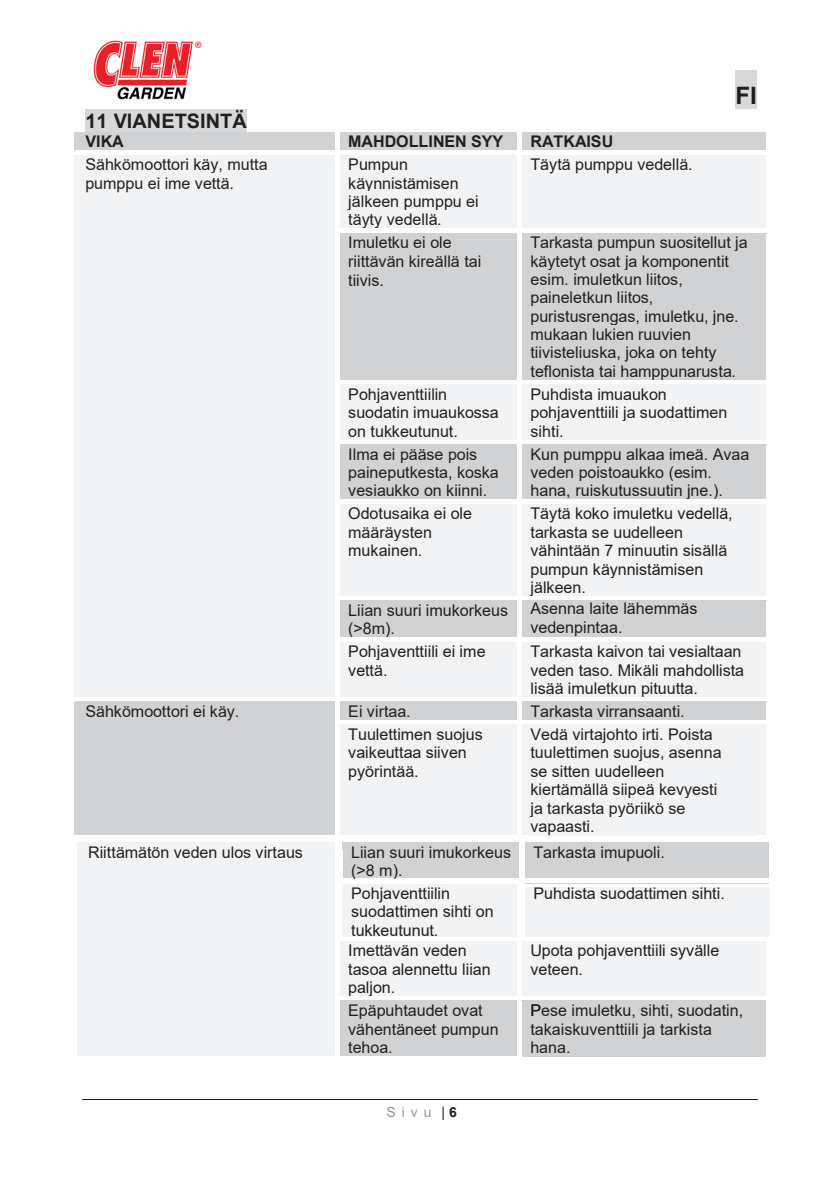
<style>
.page{position:relative;width:840px;height:1191px;background:#fff}
.page>*{position:absolute;margin:0;border:0;box-sizing:border-box;transform-origin:0 0}
.t1{font:700 24px "Arial";color:#231f20}
.t2{font:700 20px "Arial";color:#231f20}
.t3{font:16px/18.4px "Arial";color:#231f20}
.t4{font:16px/18.4px "Arial";color:#231f20}
.t5{font:700 16px "Arial";color:#231f20}
.t6{font:14px "Arial";color:#939598}
.s1{font-style:inherit}
.s2{color:#231f20}
.s3{font-weight:700;color:#231f20}
</style>
<div class="page">
<div style="left:524px;top:886px;width:244px;height:50px;background:#f2f3f4"></div>
<div style="left:524px;top:841px;width:244px;height:36px;background:#d1d2d4"></div>
<div style="left:342px;top:842px;width:176px;height:35px;background:#d1d2d4"></div>
<div style="left:735px;top:71px;width:21px;height:38px;background:#d7d8da"></div>
<hr style="left:82px;top:1099px;width:675px;height:1px;background:#231f20">
<div style="left:85px;top:109px;width:162px;height:23px;background:#d7d8da"></div>
<div style="left:74px;top:132px;width:261px;height:19px;background:#d1d2d4"></div>
<div style="left:339px;top:132px;width:178px;height:19px;background:#d1d2d4"></div>
<div style="left:521px;top:132px;width:244px;height:19px;background:#d1d2d4"></div>
<div style="left:74px;top:155px;width:261px;height:542px;background:#f2f3f4"></div>
<div style="left:339px;top:155px;width:178px;height:74px;background:#f2f3f4"></div>
<div style="left:521px;top:155px;width:244px;height:74px;background:#f2f3f4"></div>
<div style="left:339px;top:233px;width:178px;height:147px;background:#d1d2d4"></div>
<div style="left:521px;top:233px;width:244px;height:147px;background:#d1d2d4"></div>
<div style="left:339px;top:385px;width:178px;height:55px;background:#f2f3f4"></div>
<div style="left:521px;top:385px;width:244px;height:55px;background:#f2f3f4"></div>
<div style="left:339px;top:444px;width:178px;height:56px;background:#d1d2d4"></div>
<div style="left:521px;top:444px;width:244px;height:56px;background:#d1d2d4"></div>
<div style="left:339px;top:504px;width:178px;height:92px;background:#f2f3f4"></div>
<div style="left:521px;top:504px;width:244px;height:92px;background:#f2f3f4"></div>
<div style="left:339px;top:601px;width:178px;height:37px;background:#d1d2d4"></div>
<div style="left:521px;top:601px;width:244px;height:37px;background:#d1d2d4"></div>
<div style="left:339px;top:642px;width:178px;height:55px;background:#f2f3f4"></div>
<div style="left:521px;top:642px;width:244px;height:55px;background:#f2f3f4"></div>
<div style="left:74px;top:701px;width:261px;height:133px;background:#d1d2d4"></div>
<div style="left:339px;top:702px;width:178px;height:18px;background:#d1d2d4"></div>
<div style="left:521px;top:702px;width:244px;height:18px;background:#d1d2d4"></div>
<hr style="left:339px;top:701px;width:178px;height:1px;background:#d1d2d4">
<hr style="left:521px;top:701px;width:244px;height:1px;background:#d1d2d4">
<div style="left:339px;top:724px;width:178px;height:111px;background:#f2f3f4"></div>
<div style="left:521px;top:724px;width:244px;height:111px;background:#f2f3f4"></div>
<div style="left:77px;top:843px;width:258px;height:214px;background:#f2f3f4"></div>
<div style="left:339px;top:884px;width:177px;height:53px;background:#f2f3f4"></div>
<hr style="left:77px;top:842px;width:261px;height:1px;background:#f2f3f4">
<hr style="left:338px;top:850px;width:4px;height:36px;background:#fff">
<svg style="left:339px;top:886px;width:3px;height:4px"></svg>
<hr style="left:524px;top:883px;width:244px;height:1px;background:#d1d2d4">
<hr style="left:338px;top:890px;width:4px;height:53px;background:#fff">
<img style="left:93px;top:40px;width:109px;height:60px">
<div style="left:339px;top:941px;width:178px;height:55px;background:#f2f3f4"></div>
<div style="left:521px;top:941px;width:244px;height:55px;background:#f2f3f4"></div>
<hr style="left:335px;top:840px;width:4px;height:101px;background:#fff">
<div style="left:339px;top:1001px;width:178px;height:55px;background:#d1d2d4"></div>
<div style="left:521px;top:1001px;width:244px;height:55px;background:#d1d2d4"></div>
<hr style="left:339px;top:1000px;width:178px;height:1px;background:#d1d2d4">
<hr style="left:521px;top:1000px;width:244px;height:1px;background:#d1d2d4">
<hr style="left:74px;top:1056px;width:261px;height:4px;background:#fff">
<h1 class="t1" style="left:735px;top:79px;width:23px">FI</h1>
<p class="t2" style="left:85px;top:107px;width:163px">11 VIANETSINTÄ</p>
<p class="t5" style="left:85px;top:130px;width:40px">VIKA</p>
<p class="t5" style="left:348px;top:130px;width:156px">MAHDOLLINEN SYY</p>
<p class="t5" style="left:530px;top:130px;width:84px">RATKAISU</p>
<p class="t3" style="left:85px;top:155px;width:184px">Sähkömoottori käy, mutta pumppu ei ime vettä.</p>
<p class="t3" style="left:348px;top:155px;width:132px">Pumpun käynnistämisen jälkeen pumppu ei täyty vedellä.</p>
<p class="t3" style="left:530px;top:155px;width:164px">Täytä pumppu vedellä.</p>
<p class="t3" style="left:348px;top:233px;width:134px">Imuletku ei ole riittävän kireällä <span class="s1">tai tiivis</span>.</p>
<p class="t3" style="left:530px;top:233px;width:219px">Tarkasta pumpun suositellut ja käytetyt osat ja komponentit esim. imuletkun liitos, paineletkun liitos, puristusrengas, imuletku, jne. mukaan lukien ruuvien tiivisteliuska, joka on tehty teflonista tai hamppunarusta.</p>
<p class="t3" style="left:348px;top:385px;width:152px">Pohjaventtiilin suodatin imuaukossa on tukkeutunut.</p>
<p class="t3" style="left:530px;top:385px;width:198px">Puhdista imuaukon pohjaventtiili ja suodattimen sihti.</p>
<p class="t3" style="left:348px;top:445px;width:152px">Ilma ei pääse pois paineputkesta, koska vesiaukko on kiinni.</p>
<p class="t3" style="left:530px;top:445px;width:220px">Kun pumppu alkaa imeä. Avaa veden poistoaukko (esim. hana, ruiskutussuutin jne.).</p>
<p class="t3" style="left:348px;top:504px;width:125px">Odotusaika ei ole määräysten mukainen.</p>
<p class="t3" style="left:530px;top:504px;width:203px">Täytä koko imuletku vedellä, tarkasta se uudelleen vähintään 7 minuutin sisällä pumpun käynnistämisen jälkeen.</p>
<p class="t3" style="left:348px;top:601px;width:161px">Liian suuri imu<span class="s1">korkeus </span>(&gt;8m).</p>
<p class="t4" style="left:530px;top:598px;width:169px;line-height:19.2px">Asenna laite lähemmäs vedenpintaa.</p>
<p class="t3" style="left:348px;top:642px;width:139px">Pohjaventtiili ei ime vettä.</p>
<p class="t3" style="left:530px;top:642px;width:215px">Tarkasta kaivon tai vesialtaan veden taso. Mikäli mahdollista lisää imuletkun pituutta.</p>
<p class="t3" style="left:85px;top:702px;width:155px">Sähkömoottori ei käy.</p>
<p class="t3" style="left:348px;top:702px;width:64px">Ei virtaa.</p>
<p class="t3" style="left:530px;top:702px;width:155px">Tarkasta virransaanti.</p>
<p class="t3" style="left:348px;top:725px;width:136px">Tuulettimen suojus vaikeuttaa siiven pyörintää.</p>
<p class="t3" style="left:530px;top:725px;width:193px">Vedä virtajohto irti. Poista tuulettimen suojus, asenna se sitten uudelleen kiertämällä siipeä kevyesti ja tarkasta pyöriikö se vapaasti.</p>
<p class="t3" style="left:88px;top:842px;width:216px">Riittämätön veden ulos virtaus</p>
<p class="t3" style="left:351px;top:843px;width:161px">Liian suuri imu<span class="s1">korkeus </span>(&gt;8 m).</p>
<p class="t3" style="left:533px;top:842px;width:133px">Tarkasta imu<span class="s1">puoli.</span></p>
<p class="t3" style="left:351px;top:884px;width:144px">Pohjaventtiilin suodattimen sihti on tukkeutunut.</p>
<p class="t3" style="left:533px;top:884px;width:193px">Puhdista suodattimen sihti.</p>
<p class="t3" style="left:348px;top:941px;width:144px">Imettävän veden tasoa alennettu liian paljon.</p>
<p class="t3" style="left:530px;top:941px;width:190px">Upota pohjaventtiili syvälle veteen.</p>
<p class="t3" style="left:348px;top:1001px;width:152px">Epäpuhtaudet ovat vähentäneet pumpun tehoa.</p>
<p class="t4" style="left:530px;top:1001px;width:214px">Pese imuletku, sihti, suodatin, takaiskuventtiili ja tarkista hana.</p>
<p class="t6" style="left:386px;top:1102px;width:72px">Sivu <span class="s2">|</span><span class="s3">6</span></p>
</div>
